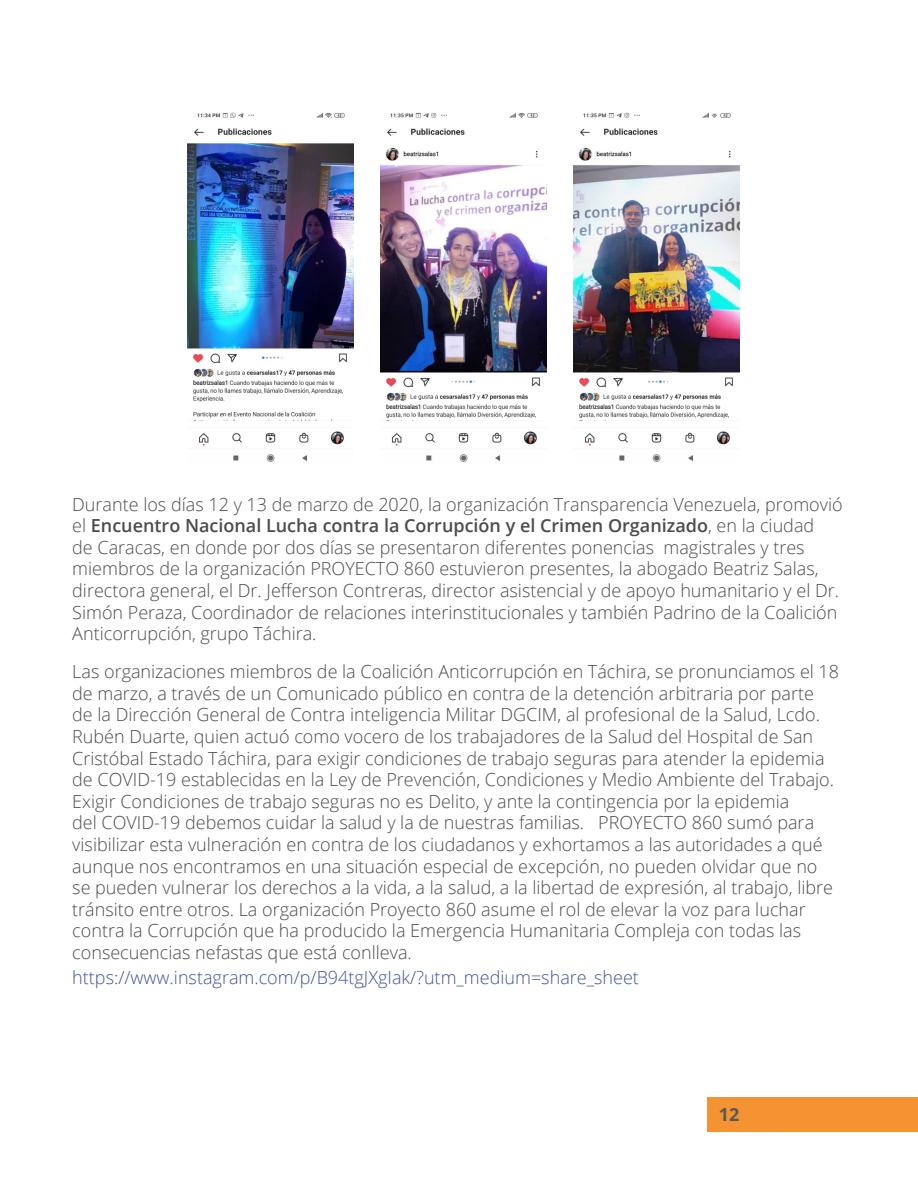
<style>
.page{position:relative;width:918px;height:1188px;background:#fff}
.page>*{position:absolute;margin:0;border:0;box-sizing:border-box;transform-origin:0 0}
.direccion_web{font:300 18px/21.6px "Open Sans";color:#4b4c4d}
.direccion_web-2{font:300 18px "Open Sans";color:#43549a}
.t1{font:700 18px "Open Sans";color:#57585a}
.s1{font-weight:600}
</style>
<div class="page">
<div style="left:708px;top:1098px;width:210px;height:34px;background:#f59231"></div>
<img style="left:188px;top:112px;width:166px;height:350px">
<img style="left:380px;top:112px;width:166px;height:350px">
<img style="left:573px;top:112px;width:166px;height:350px">
<p class="direccion_web" style="left:72px;top:493px;width:772px">Durante los días 12 y 13 de marzo de 2020, la organización Transparencia Venezuela, promovió el <span class="s1">Encuentro Nacional Lucha contra la Corrupción y el Crimen Organizado</span>, en la ciudad<br>de Caracas, en donde por dos días se presentaron diferentes ponencias magistrales y tres miembros de la organización PROYECTO 860 estuvieron presentes, la abogado Beatriz Salas, directora general, el Dr. Jefferson Contreras, director asistencial y de apoyo humanitario y el Dr.<br>Simón Peraza, Coordinador de relaciones interinstitucionales y también Padrino de la Coalición Anticorrupción, grupo Táchira.</p>
<p class="direccion_web" style="left:72px;top:660px;width:768px">Las organizaciones miembros de la Coalición Anticorrupción en Táchira, se pronunciamos el 18 de marzo, a través de un Comunicado público en contra de la detención arbitraria por parte<br>de la Dirección General de Contra inteligencia Militar DGCIM, al profesional de la Salud, Lcdo.<br>Rubén Duarte, quien actuó como vocero de los trabajadores de la Salud del Hospital de San Cristóbal Estado Táchira, para exigir condiciones de trabajo seguras para atender la epidemia de COVID-19 establecidas en la Ley de Prevención, Condiciones y Medio Ambiente del Trabajo.<br>Exigir Condiciones de trabajo seguras no es Delito, y ante la contingencia por la epidemia<br>del COVID-19 debemos cuidar la salud y la de nuestras familias. PROYECTO 860 sumó para visibilizar esta vulneración en contra de los ciudadanos y exhortamos a las autoridades a qué aunque nos encontramos en una situación especial de excepción, no pueden olvidar que no se pueden vulnerar los derechos a la vida, a la salud, a la libertad de expresión, al trabajo, libre tránsito entre otros. La organización Proyecto 860 asume el rol de elevar la voz para luchar contra la Corrupción que ha producido la Emergencia Humanitaria Compleja con todas las consecuencias nefastas que está conlleva.</p>
<p class="direccion_web-2" style="left:72px;top:965px;width:568px">https://www.instagram.com/p/B94tgJXgIak/?utm_medium=share_sheet</p>
<p class="t1" style="left:719px;top:1101px;width:22px">12</p>
</div>
